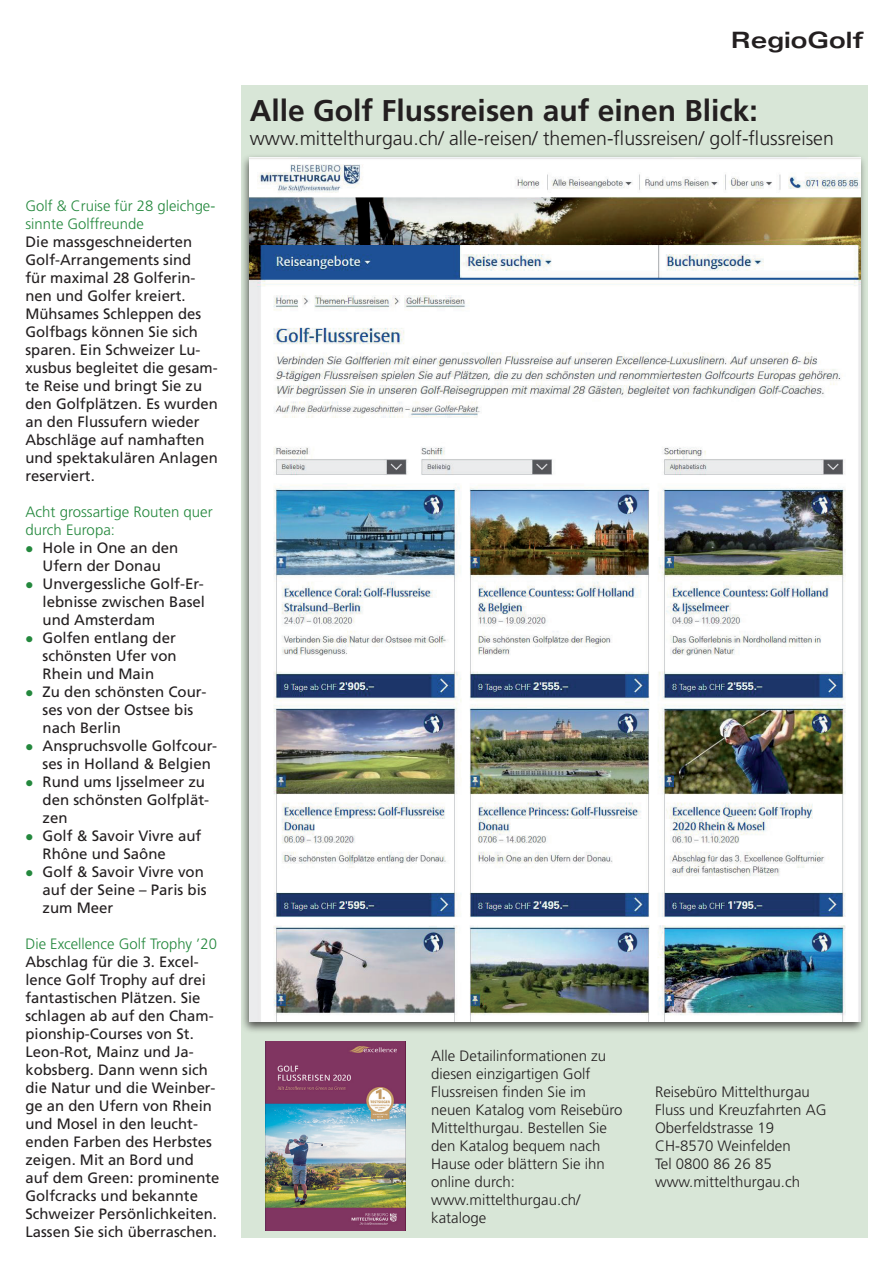
<style>
.page{position:relative;width:893px;height:1263px;background:#fff}
.page>*{position:absolute;margin:0;border:0;box-sizing:border-box;transform-origin:0 0}
.t1{font:700 30px "Frutiger";color:#231f20}
.t2{font:700 expanded 22.5px "Univers";color:#231f20}
.t3{font:300 19.5px "Frutiger";color:#231f20}
.t4{font:15px/18px "Frutiger";color:#231f20}
.t5{font:300 15px/18px "Frutiger";color:#231f20}
.t6{font:300 15px/18px "Frutiger";color:#24883d}
.s1{color:#24883d}
</style>
<div class="page">
<div style="left:241px;top:85px;width:626px;height:1152px;background:#d8e6d7"></div>
<div style="left:240px;top:153px;width:626px;height:881px;background:#231f20;opacity:.75"></div>
<img style="left:250px;top:157px;width:610px;height:864px">
<img style="left:266px;top:1041px;width:139px;height:189px">
<p class="t6" style="left:26px;top:197px;width:191px">Golf &amp; Cruise für 28 gleichge&shy;sinnte Golffreunde</p>
<p class="t4" style="left:26px;top:233px;width:194px">Die massgeschneiderten<br>Golf-Arrangements sind<br>für maximal 28 Golferin&shy;nen und Golfer kreiert.<br>Mühsames Schleppen des<br>Golfbags können Sie sich sparen. Ein Schweizer Lu&shy;xusbus begleitet die gesam&shy;te Reise und bringt Sie zu den Golfplätzen. Es wurden an den Flussufern wieder<br>Abschläge auf namhaften und spektakulären Anlagen reserviert.</p>
<p class="t6" style="left:26px;top:503px;width:189px">Acht grossartige Routen quer durch Europa:</p>
<p class="t4" style="left:26px;top:539px;width:154px;text-align:center"><span class="s1">●</span> Hole in One an den<br>Ufern der Donau</p>
<p class="t4" style="left:43px;top:575px;width:164px;text-align:justify;text-indent:-17px"><span class="s1">●</span> Unvergessliche Golf-Er&shy;lebnisse zwischen Basel und Amsterdam</p>
<p class="t4" style="left:43px;top:629px;width:136px;text-align:justify;text-indent:-17px"><span class="s1">●</span> Golfen entlang der schönsten Ufer von Rhein und Main</p>
<p class="t4" style="left:43px;top:683px;width:165px;text-indent:-17px"><span class="s1">●</span> Zu den schönsten Cour&shy;ses von der Ostsee bis nach Berlin</p>
<p class="t4" style="left:43px;top:737px;width:176px;text-indent:-17px"><span class="s1">●</span> Anspruchsvolle Golfcour&shy;ses in Holland &amp; Belgien</p>
<p class="t4" style="left:43px;top:773px;width:168px;text-indent:-17px"><span class="s1">●</span> Rund ums Ijsselmeer zu den schönsten Golfplät&shy;zen</p>
<p class="t4" style="left:43px;top:827px;width:160px;text-indent:-17px"><span class="s1">●</span> Golf &amp; Savoir Vivre auf<br>Rhône und Saône</p>
<p class="t4" style="left:43px;top:863px;width:166px;text-indent:-17px"><span class="s1">●</span> Golf &amp; Savoir Vivre von auf der Seine – Paris bis zum Meer</p>
<p class="t6" style="left:26px;top:935px;width:193px">Die Excellence Golf Trophy ’20</p>
<p class="t4" style="left:26px;top:953px;width:195px">Abschlag für die 3. Excel&shy;lence Golf Trophy auf drei fantastischen Plätzen. Sie schlagen ab auf den Cham&shy;pionship-Courses von St.<br>Leon-Rot, Mainz und Ja&shy;kobsberg. Dann wenn sich die Natur und die Weinber&shy;ge an den Ufern von Rhein und Mosel in den leucht&shy;enden Farben des Herbstes zeigen. Mit an Bord und auf dem Green: prominente<br>Golfcracks und bekannte<br>Schweizer Persönlichkeiten.<br>Lassen Sie sich überraschen.</p>
<h2 class="t2" style="left:731px;top:27px;width:135px">RegioGolf</h2>
<h1 class="t1" style="left:250px;top:92px;width:509px">Alle Golf Flussreisen auf einen Blick:</h1>
<h3 class="t3" style="left:250px;top:127px;width:586px">www.mittelthurgau.ch/ alle-reisen/ themen-flussreisen/ golf-flussreisen</h3>
<p class="t5" style="left:431px;top:1047px;width:193px">Alle Detailinformationen zu diesen einzigartigen Golf<br>Flussreisen finden Sie im neuen Katalog vom Reisebüro<br>Mittelthurgau. Bestellen Sie den Katalog bequem nach<br>Hause oder blättern Sie ihn online durch: www.mittelthurgau.ch/ kataloge</p>
<p class="t5" style="left:655px;top:1083px;width:173px">Reisebüro Mittelthurgau<br>Fluss und Kreuzfahrten AG<br>Oberfeldstrasse 19<br>CH-8570 Weinfelden<br>Tel 0800 86 26 85 www.mittelthurgau.ch</p>
</div>
